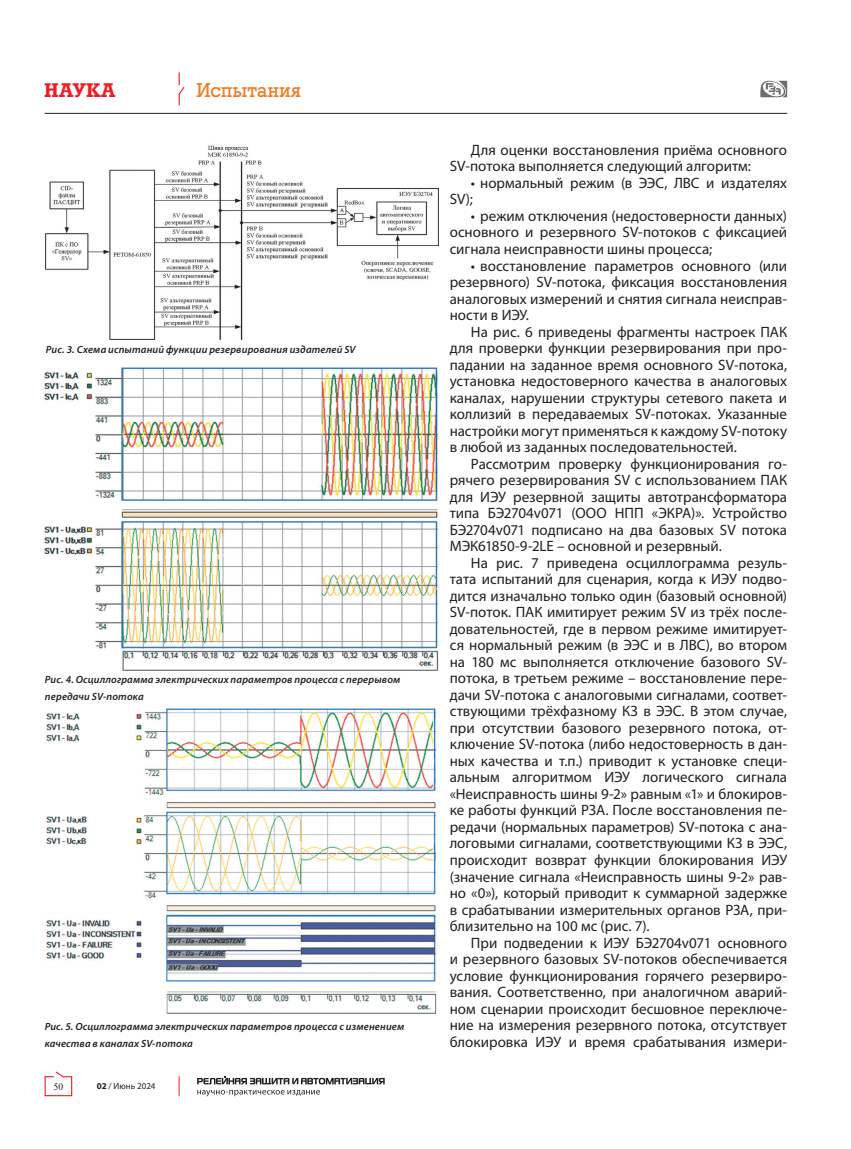
<style>
.page{position:relative;width:851px;height:1149px;background:#fff}
.page>*{position:absolute;margin:0;border:0;box-sizing:border-box;transform-origin:0 0}
.Подраздел{font:19.5px "Rodeo";letter-spacing:.015em;color:#f47b21}
.t1{font:700 19.5px "Rodeo";letter-spacing:.055em;color:#ee1d23}
.Текст_Новый_10_пт{font:15px/16.5px "Myriad Pro";color:#231f20;text-align:justify}
.Подписи_к_рисункам{font:italic 600 10.5px/16.5px "Myriad Pro";letter-spacing:.015em;color:#231f20}
.t2{font:9px "Myriad Pro";letter-spacing:.005em;color:#231f20}
.t3{font:9px "Newton C";color:#231f20}
.s1{font-weight:700}
</style>
<div class="page">
<svg style="left:44px;top:1071px;width:29px;height:25px"></svg>
<svg style="left:760px;top:81px;width:27px;height:16px"></svg>
<svg style="left:179px;top:1076px;width:1px;height:19px"></svg>
<svg style="left:197px;top:1076px;width:187px;height:20px"></svg>
<hr style="left:45px;top:113px;width:742px;height:1px;background:#231f20">
<svg style="left:178px;top:72px;width:7px;height:34px"></svg>
<img style="left:44px;top:367px;width:395px;height:303px">
<img style="left:46px;top:145px;width:393px;height:195px">
<img style="left:46px;top:708px;width:391px;height:306px">
<h1 class="t1" style="left:45px;top:79px;width:72px">НАУКА</h1>
<p class="Подраздел" style="left:196px;top:79px;width:106px">Испытания</p>
<p class="Подписи_к_рисункам" style="left:46px;top:341px;width:311px">Рис. 3. Схема испытаний функции резервирования издателей SV</p>
<p class="Подписи_к_рисункам" style="left:45px;top:671px;width:357px">Рис. 4. Осциллограмма электрических параметров процесса с перерывом передачи SV-потока</p>
<p class="Подписи_к_рисункам" style="left:45px;top:1017px;width:361px">Рис. 5. Осциллограмма электрических параметров процесса с изменением качества в каналах SV-потока</p>
<p class="t3" style="left:54px;top:1080px;width:11px">50</p>
<p class="t2" style="left:97px;top:1079px;width:60px"><span class="s1">02</span> / Июнь 2024</p>
<p class="Текст_Новый_10_пт" style="left:449px;top:141px;width:339px;text-indent:21px">Для оценки восстановления приёма основного<br>SV-потока выполняется следующий алгоритм:</p>
<p class="Текст_Новый_10_пт" style="left:449px;top:174px;width:339px;text-indent:21px">• нормальный режим (в ЭЭС, ЛВС и издателях<br>SV);</p>
<p class="Текст_Новый_10_пт" style="left:449px;top:207px;width:339px;text-indent:21px">• режим отключения (недостоверности данных) основного и резервного SV-потоков с фиксацией сигнала неисправности шины процесса;</p>
<p class="Текст_Новый_10_пт" style="left:449px;top:257px;width:339px;text-indent:21px">• восстановление параметров основного (или резервного) SV-потока, фиксация восстановления аналоговых измерений и снятия сигнала неисправ&shy;ности в ИЭУ.</p>
<p class="Текст_Новый_10_пт" style="left:449px;top:323px;width:339px;text-indent:21px">На рис. 6 приведены фрагменты настроек ПАК для проверки функции резервирования при про&shy;падании на заданное время основного SV-потока, установка недостоверного качества в аналоговых каналах, нарушении структуры сетевого пакета и коллизий в передаваемых SV-потоках. Указанные настройки могут применяться к каждому SV-потоку в любой из заданных последовательностей.</p>
<p class="Текст_Новый_10_пт" style="left:449px;top:455px;width:339px;text-indent:21px">Рассмотрим проверку функционирования го&shy;рячего резервирования SV с использованием ПАК для ИЭУ резервной защиты автотрансформатора типа БЭ2704v071 (ООО НПП «ЭКРА)». Устройство БЭ2704v071 подписано на два базовых SV потока МЭК61850-9-2LE – основной и резервный.</p>
<p class="Текст_Новый_10_пт" style="left:449px;top:554px;width:339px;text-indent:21px">На рис. 7 приведена осциллограмма резуль&shy;тата испытаний для сценария, когда к ИЭУ подво&shy;дится изначально только один (базовый основной)<br>SV-поток. ПАК имитирует режим SV из трёх после&shy;довательностей, где в первом режиме имитирует&shy;ся нормальный режим (в ЭЭС и в ЛВС), во втором на 180 мс выполняется отключение базового SV&shy;потока, в третьем режиме – восстановление пере&shy;дачи SV-потока с аналоговыми сигналами, соответ&shy;ствующими трёхфазному КЗ в ЭЭС. В этом случае, при отсутствии базового резервного потока, от&shy;ключение SV-потока (либо недостоверность в дан&shy;ных качества и т.п.) приводит к установке специ&shy;альным алгоритмом ИЭУ логического сигнала «Неисправность шины 9-2» равным «1» и блокиров&shy;ке работы функций РЗА. После восстановления пе&shy;редачи (нормальных параметров) SV-потока с ана&shy;логовыми сигналами, соответствующими КЗ в ЭЭС, происходит возврат функции блокирования ИЭУ (значение сигнала «Неисправность шины 9-2» рав&shy;но «0»), который приводит к суммарной задержке в срабатывании измерительных органов РЗА, при&shy;близительно на 100 мс (рис. 7).</p>
<p class="Текст_Новый_10_пт" style="left:449px;top:933px;width:339px;text-indent:21px">При подведении к ИЭУ БЭ2704v071 основного и резервного базовых SV-потоков обеспечивается условие функционирования горячего резервиро&shy;вания. Соответственно, при аналогичном аварий&shy;ном сценарии происходит бесшовное переключе&shy;ние на измерения резервного потока, отсутствует блокировка ИЭУ и время срабатывания измери-</p>
</div>
